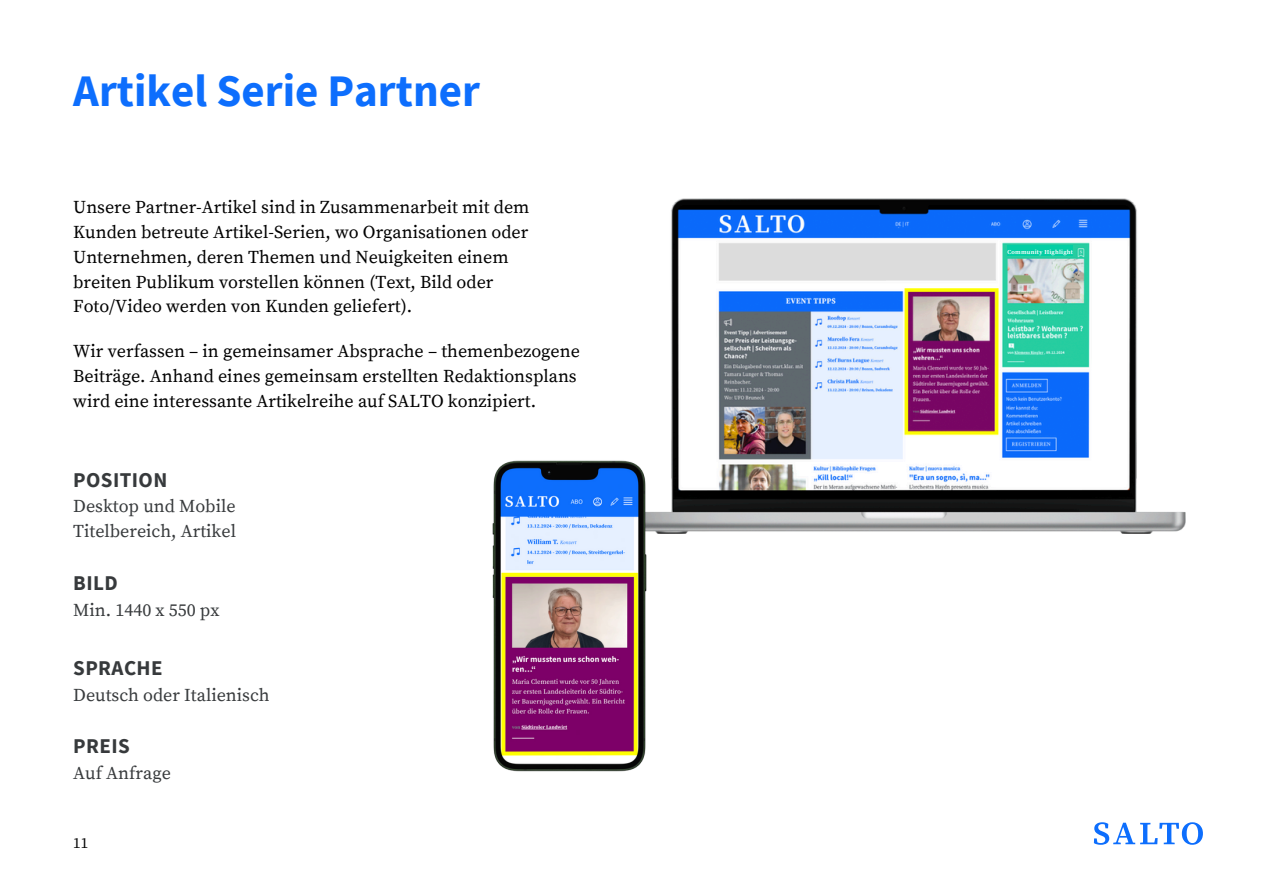
<style>
.page{position:relative;width:1263px;height:894px;background:#fff}
.page>*{position:absolute;margin:0;border:0;box-sizing:border-box;transform-origin:0 0}
.t1{font:700 45px "Source Sans Pro";color:#0d6efd}
.t2{font:700 21px "Source Sans Pro";letter-spacing:.02em;color:#373a3c}
.t3{font:18px/24.8px "Source Serif Pro";color:#000}
.t4{font:18px/24.8px "Source Serif Pro";color:#373a3c}
.t5{font:15px "Source Serif Pro";color:#000}
.t6{font:700 6.15px "Source Serif Pro";letter-spacing:.04em;color:#fff}
</style>
<div class="page">
<img style="left:647px;top:198px;width:538px;height:335px">
<img style="left:492px;top:460px;width:155px;height:312px">
<svg style="left:1094px;top:822px;width:109px;height:22px"></svg>
<div style="left:1007px;top:245px;width:66px;height:10px;background:#03cea4"></div>
<h1 class="t1" style="left:73px;top:62px;width:408px">Artikel Serie Partner</h1>
<p class="t3" style="left:73px;top:195px;width:458px">Unsere Partner-Artikel sind in Zusammenarbeit mit dem Kunden betreute Artikel-Serien, wo Organisationen oder Unternehmen, deren Themen und Neuigkeiten einem breiten Publikum vorstellen können (Text, Bild oder Foto/Video werden von Kunden geliefert).</p>
<h2 class="t3" style="left:73px;top:339px;width:508px">Wir verfassen – in gemeinsamer Absprache – themenbezogene<br>Beiträge. Anhand eines gemeinsam erstellten Redaktionsplans wird eine interessante Artikelreihe auf SALTO konzipiert.</h2>
<h2 class="t2" style="left:73px;top:466px;width:96px">POSITION</h2>
<h2 class="t4" style="left:73px;top:494px;width:164px">Desktop und Mobile<br>Titelbereich, Artikel</h2>
<p class="t2" style="left:73px;top:569px;width:46px">BILD</p>
<p class="t4" style="left:73px;top:598px;width:148px">Min. 1440 x 550 px</p>
<p class="t2" style="left:73px;top:653px;width:91px">SPRACHE</p>
<p class="t4" style="left:73px;top:682px;width:198px">Deutsch oder Italienisch</p>
<h2 class="t2" style="left:73px;top:732px;width:58px">PREIS</h2>
<h2 class="t4" style="left:73px;top:761px;width:99px">Auf Anfrage</h2>
<h2 class="t5" style="left:73px;top:834px;width:16px">11</h2>
<h2 class="t6" style="left:1007px;top:248px;width:67px">Community Highlight</h2>
</div>
